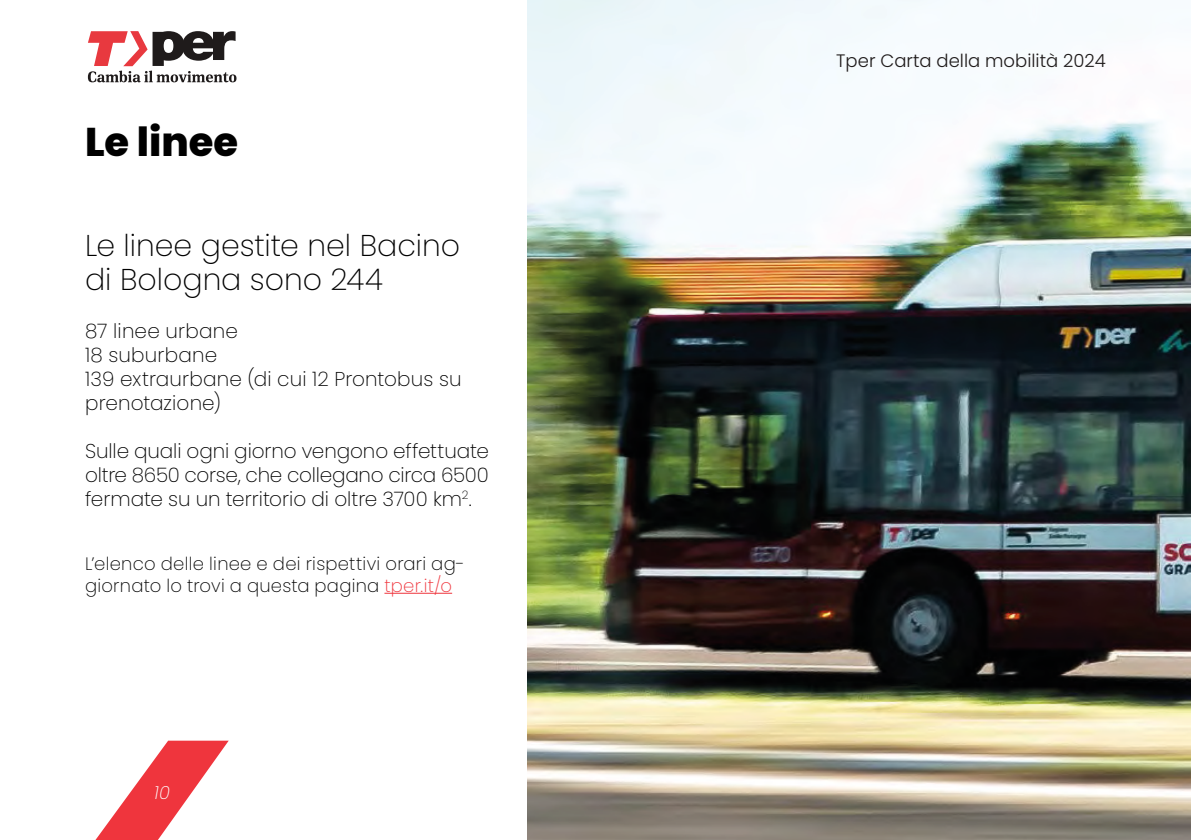
<style>
.page{position:relative;width:1191px;height:840px;background:#fff}
.page>*{position:absolute;margin:0;border:0;box-sizing:border-box;transform-origin:0 0}
.t1{font:800 40px "Poppins";color:#000}
.t2{font:200 30px/34px "Poppins";color:#000}
.t3{font:200 20px/24px "Poppins";color:#000}
.t4{font:200 18px/21.6px "Poppins";letter-spacing:.015em;color:#000}
.t5{font:300 18px "Poppins";color:#1f1b1b}
.t6{font:italic 200 18px "Poppins";color:#fff}
.s1{color:#ef353d}
</style>
<div class="page">
<svg style="left:96px;top:740px;width:133px;height:99px"></svg>
<svg style="left:88px;top:31px;width:148px;height:51px"></svg>
<img style="left:527px;top:0;width:664px;height:839px">
<hr style="left:384px;top:592px;width:68px;height:1px;background:#ef353d">
<h1 class="t1" style="left:85px;top:118px;width:154px">Le linee</h1>
<h2 class="t2" style="left:85px;top:228px;width:377px">Le linee gestite nel Bacino di Bologna sono 244</h2>
<p class="t3" style="left:85px;top:318px;width:378px">87 linee urbane<br>18 suburbane<br>139 extraurbane (di cui 12 Prontobus su prenotazione)</p>
<p class="t3" style="left:85px;top:438px;width:405px;text-align:justify">Sulle quali ogni giorno vengono effettuate oltre 8650 corse, che collegano circa 6500 fermate su un territorio di oltre 3700 km<sup>2</sup>.</p>
<p class="t4" style="left:85px;top:553px;width:381px">L’elenco delle linee e dei rispettivi orari ag&shy;giornato lo trovi a questa pagina <span class="s1">tper.it/o</span></p>
<p class="t6" style="left:154px;top:782px;width:17px">10</p>
<p class="t5" style="left:836px;top:50px;width:271px">Tper Carta della mobilità 2024</p>
</div>
